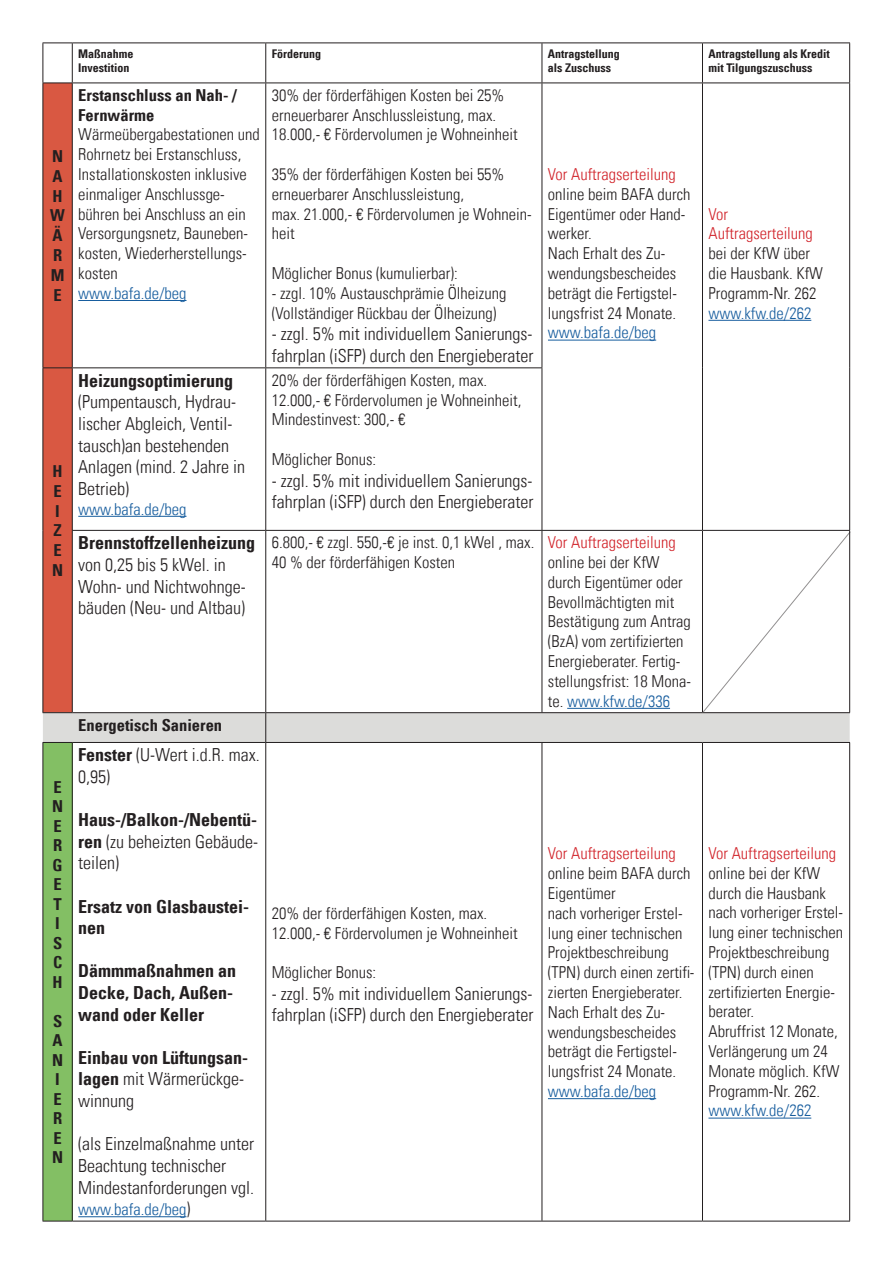
<style>
.page{position:relative;width:893px;height:1263px;background:#fff}
.page>*{position:absolute;margin:0;border:0;box-sizing:border-box;transform-origin:0 0}
.t1{font:300 condensed 18px/21.6px "Univers LT";color:#231f20}
.t2{font:700 condensed 18px/21.6px "Univers LT";color:#231f20}
.t3{font:300 condensed 16.5px/19.8px "Univers LT";color:#231f20}
.t4{font:300 condensed 16.5px "Univers LT";color:#175d9e}
.t5{font:300 condensed 16.5px/19.8px "Univers LT";color:#d1232a}
.t6{font:700 condensed 16.5px/19.5px "Univers LT";color:#231f20}
.t7{font:700 condensed 12px/14.4px "Univers LT";color:#231f20}
.s1{font-weight:700;font-size:18px}
.s2{font-weight:700}
.s3{font-weight:300}
.s4{font-size:18px;color:#231f20}
.s5{color:#175d9e}
</style>
<div class="page">
<div style="left:43px;top:742px;width:29px;height:479px;background:#83bf64"></div>
<svg style="left:44px;top:43px;width:28px;height:1px"></svg>
<hr style="left:43px;top:43px;width:1px;height:40px;background:#231f20">
<svg style="left:43px;top:1221px;width:29px;height:1px"></svg>
<hr style="left:43px;top:743px;width:1px;height:478px;background:#231f20">
<hr style="left:72px;top:743px;width:1px;height:478px;background:#231f20">
<hr style="left:849px;top:743px;width:1px;height:478px;background:#231f20">
<hr style="left:542px;top:43px;width:160px;height:1px;background:#231f20">
<hr style="left:702px;top:43px;width:148px;height:1px;background:#231f20">
<hr style="left:849px;top:43px;width:1px;height:40px;background:#231f20">
<hr style="left:542px;top:1221px;width:160px;height:1px;background:#231f20">
<hr style="left:702px;top:1221px;width:148px;height:1px;background:#231f20">
<hr style="left:702px;top:43px;width:1px;height:40px;background:#231f20">
<hr style="left:72px;top:43px;width:194px;height:1px;background:#231f20">
<hr style="left:72px;top:43px;width:1px;height:40px;background:#231f20">
<hr style="left:72px;top:1221px;width:194px;height:1px;background:#231f20">
<hr style="left:702px;top:743px;width:1px;height:478px;background:#231f20">
<hr style="left:266px;top:43px;width:276px;height:1px;background:#231f20">
<hr style="left:265px;top:43px;width:1px;height:40px;background:#231f20">
<hr style="left:542px;top:43px;width:1px;height:40px;background:#231f20">
<hr style="left:265px;top:743px;width:1px;height:478px;background:#231f20">
<hr style="left:542px;top:743px;width:1px;height:478px;background:#231f20">
<hr style="left:266px;top:1221px;width:276px;height:1px;background:#231f20">
<hr style="left:78px;top:1216px;width:108px;height:1px;background:#175d9e">
<hr style="left:548px;top:1098px;width:108px;height:1px;background:#175d9e">
<hr style="left:708px;top:1118px;width:103px;height:1px;background:#175d9e">
<svg style="left:43px;top:83px;width:808px;height:660px"></svg>
<p class="t6" style="left:50px;top:148px;width:16px">N<br>A<br>H<br>W<br>Ä<br>R<br>M<br>E</p>
<p class="t6" style="left:52px;top:463px;width:13px">H<br>E<br>I<br>Z<br>E<br>N</p>
<p class="t6" style="left:52px;top:778px;width:13px">E<br>N<br>E<br>R<br>G<br>E<br>T<br>I<br>S<br>C<br>H</p>
<p class="t6" style="left:52px;top:1012px;width:13px">S<br>A<br>N<br>I<br>E<br>R<br>E<br>N</p>
<p class="t7" style="left:78px;top:47px;width:57px">Maßnahme<br>Investition</p>
<p class="t7" style="left:272px;top:47px;width:51px">Förderung</p>
<p class="t7" style="left:548px;top:47px;width:73px">Antragstellung als Zuschuss</p>
<p class="t7" style="left:708px;top:47px;width:123px">Antragstellung als Kredit mit Tilgungszuschuss</p>
<p class="t6" style="left:78px;top:87px;width:160px">Erstanschluss an Nah- /<br>Fernwärme</p>
<p class="t3" style="left:78px;top:126px;width:183px">Wärmeübergabestationen und<br>Rohrnetz bei Erstanschluss,<br>Installationskosten inklusive einmaliger Anschlussge&shy;bühren bei Anschluss an ein<br>Versorgungsnetz, Bauneben&shy;kosten, Wiederherstellungs&shy;kosten</p>
<p class="t4" style="left:78px;top:287px;width:110px">www.bafa.de/beg</p>
<p class="t3" style="left:272px;top:87px;width:248px">30% der förderfähigen Kosten bei 25% erneuerbarer Anschlussleistung, max.<br>18.000,- € Fördervolumen je Wohneinheit</p>
<p class="t3" style="left:272px;top:166px;width:261px">35% der förderfähigen Kosten bei 55% erneuerbarer Anschlussleistung,<br>max. 21.000,- € Fördervolumen je Wohnein&shy;heit</p>
<p class="t3" style="left:272px;top:265px;width:187px">Möglicher Bonus (kumulierbar):</p>
<p class="t3" style="left:272px;top:285px;width:236px">- zzgl. 10% Austauschprämie Ölheizung (Vollständiger Rückbau der Ölheizung)</p>
<p class="t1" style="left:272px;top:325px;width:263px">- zzgl. 5% mit individuellem Sanierungs&shy;fahrplan (iSFP) durch den Energieberater</p>
<p class="t3" style="left:272px;top:371px;width:251px">20% der förderfähigen Kosten, max.<br>12.000,- € Fördervolumen je Wohneinheit,<br>Mindestinvest: 300,- €</p>
<p class="t3" style="left:272px;top:451px;width:106px">Möglicher Bonus:</p>
<p class="t1" style="left:272px;top:471px;width:263px">- zzgl. 5% mit individuellem Sanierungs&shy;fahrplan (iSFP) durch den Energieberater</p>
<p class="t3" style="left:78px;top:534px;width:458px"><span class="s1">Brennstoffzellenheizung</span> 6.800,- € zzgl. 550,-€ je inst. 0,1 kWel , max.</p>
<p class="t1" style="left:78px;top:555px;width:169px">von 0,25 bis 5 kWel. in<br>Wohn- und Nichtwohnge&shy;bäuden (Neu- und Altbau)</p>
<p class="t3" style="left:272px;top:554px;width:185px">40 % der förderfähigen Kosten</p>
<p class="t2" style="left:78px;top:371px;width:156px">Heizungsoptimierung</p>
<p class="t1" style="left:78px;top:393px;width:168px">(Pumpentausch, Hydrau&shy;lischer Abgleich, Ventil&shy;tausch)an bestehenden<br>Anlagen (mind. 2 Jahre in<br>Betrieb)</p>
<p class="t4" style="left:78px;top:503px;width:110px">www.bafa.de/beg</p>
<p class="t6" style="left:78px;top:716px;width:145px">Energetisch Sanieren</p>
<p class="t1" style="left:78px;top:746px;width:183px"><span class="s2">Fenster</span> (U-Wert i.d.R. max.<br>0,95)</p>
<p class="t1" style="left:78px;top:811px;width:181px;text-align:justify"><span class="s2">Haus-/Balkon-/Nebentü&shy;ren</span> (zu beheizten Gebäude&shy;teilen)</p>
<p class="t2" style="left:78px;top:897px;width:172px">Ersatz von Glasbaustei&shy;nen</p>
<p class="t2" style="left:78px;top:962px;width:159px">Dämmmaßnahmen an<br>Decke, Dach, Außen&shy;wand oder Keller</p>
<p class="t2" style="left:78px;top:1048px;width:171px">Einbau von Lüftungsan&shy;lagen <span class="s3">mit Wärmerückge&shy;winnung</span></p>
<p class="t1" style="left:78px;top:1135px;width:177px">(als Einzelmaßnahme unter<br>Beachtung technischer<br>Mindestanforderungen vgl.</p>
<p class="t4" style="left:78px;top:1203px;width:114px">www.bafa.de/beg<span class="s4">)</span></p>
<p class="t3" style="left:272px;top:904px;width:248px">20% der förderfähigen Kosten, max.<br>12.000,- € Fördervolumen je Wohneinheit</p>
<p class="t3" style="left:272px;top:964px;width:106px">Möglicher Bonus:</p>
<p class="t1" style="left:272px;top:984px;width:263px">- zzgl. 5% mit individuellem Sanierungs&shy;fahrplan (iSFP) durch den Energieberater</p>
<p class="t5" style="left:548px;top:166px;width:129px">Vor Auftragserteilung</p>
<p class="t3" style="left:548px;top:186px;width:144px">online beim BAFA durch<br>Eigentümer oder Hand&shy;werker.<br>Nach Erhalt des Zu&shy;wendungsbescheides beträgt die Fertigstel&shy;lungsfrist 24 Monate.</p>
<p class="t4" style="left:548px;top:327px;width:110px">www.bafa.de/beg</p>
<p class="t5" style="left:548px;top:534px;width:129px">Vor Auftragserteilung</p>
<p class="t3" style="left:548px;top:554px;width:144px">online bei der KfW durch Eigentümer oder<br>Bevollmächtigten mit<br>Bestätigung zum Antrag (BzA) vom zertifizierten<br>Energieberater. Fertig&shy;stellungsfrist: 18 Mona&shy;te. <span class="s5">www.kfw.de/336</span></p>
<p class="t5" style="left:548px;top:845px;width:129px">Vor Auftragserteilung</p>
<p class="t3" style="left:548px;top:865px;width:148px">online beim BAFA durch<br>Eigentümer<br>nach vorheriger Erstel&shy;lung einer technischen<br>Projektbeschreibung (TPN) durch einen zertifi&shy;zierten Energieberater.<br>Nach Erhalt des Zu&shy;wendungsbescheides beträgt die Fertigstel&shy;lungsfrist 24 Monate.</p>
<p class="t4" style="left:548px;top:1085px;width:110px">www.bafa.de/beg</p>
<p class="t5" style="left:708px;top:205px;width:106px">Vor<br>Auftragserteilung</p>
<p class="t3" style="left:708px;top:245px;width:116px">bei der KfW über die Hausbank. KfW<br>Programm-Nr. 262</p>
<p class="t4" style="left:708px;top:307px;width:104px">www.kfw.de/262</p>
<p class="t5" style="left:708px;top:845px;width:129px">Vor Auftragserteilung</p>
<p class="t3" style="left:708px;top:864px;width:136px">online bei der KfW durch die Hausbank nach vorheriger Erstel&shy;lung einer technischen<br>Projektbeschreibung (TPN) durch einen zertifizierten Energie&shy;berater.<br>Abruffrist 12 Monate,<br>Verlängerung um 24<br>Monate möglich. KfW<br>Programm-Nr. 262.</p>
<p class="t4" style="left:708px;top:1104px;width:104px">www.kfw.de/262</p>
</div>
